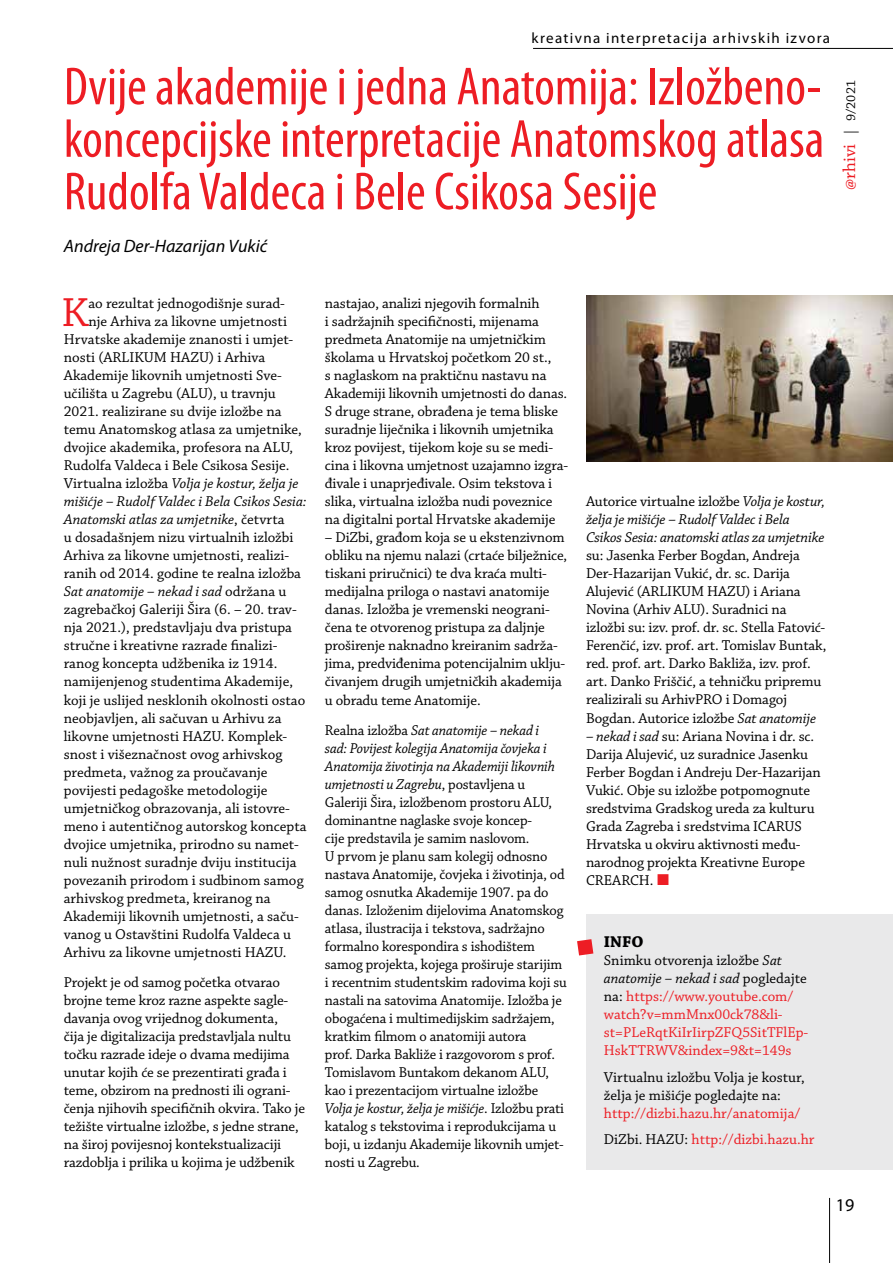
<style>
.page{position:relative;width:893px;height:1263px;background:#fff}
.page>*{position:absolute;margin:0;border:0;box-sizing:border-box;transform-origin:0 0}
.t1{font:condensed 54px/52.5px "Myriad Pro";color:#ed1d24;text-align:justify}
.t2{font:42.75px "Chaparral Pro";color:#ed1d24}
.t3{font:italic 18px "Myriad Pro";color:#000}
.t4{font:18px "Chaparral Pro";color:#ed1d24}
.t5{font:18px "Myriad Pro";color:#000}
.t6{font:700 16.5px "Chaparral Pro";color:#000}
.t7{font:15px/18px "Chaparral Pro";letter-spacing:-.01em;color:#000}
.t8{font:italic 15px/18px "Chaparral Pro";color:#000}
.t9{font:15px/18px "Chaparral Pro";color:#ed1d24}
.t10{font:15px "Myriad Pro";letter-spacing:.09em;color:#000}
.s1{font-size:15px;color:#000}
.s2{font-size:13.5px;color:#000}
.s3{font-style:normal}
.s4{font-style:italic}
.s5{color:#000}
.s6{font-style:italic;color:#000}
</style>
<div class="page">
<hr style="left:533px;top:48px;width:360px;height:1px;background:#000">
<img style="left:586px;top:296px;width:307px;height:166px">
<div style="left:587px;top:914px;width:306px;height:255px;background:#e9e9ea"></div>
<svg style="left:577px;top:939px;width:16px;height:16px"></svg>
<hr style="left:829px;top:1198px;width:1px;height:65px;background:#000">
<p class="t10" style="left:531px;top:29px;width:300px">kreativna interpretacija arhivskih izvora</p>
<h1 class="t1" style="left:64px;top:60px;width:762px">Dvije akademije i jedna Anatomija: Izložbeno&shy;koncepcijske interpretacije Anatomskog atlasa Rudolfa Valdeca i Bele Csikosa Sesije</h1>
<p class="t3" style="left:64px;top:235px;width:205px">Andreja Der-Hazarijan Vukić</p>
<p class="t4" style="left:840px;top:190px;width:111px;rotate:-90deg">@rhivi <span class="s1">|</span> <span class="s2">9/2021</span></p>
<h2 class="t2" style="left:62px;top:289px;width:28px">K</h2>
<p class="t7" style="left:89px;top:295px;width:198px">ao rezultat jednogodišnje surad-</p>
<p class="t7" style="left:89px;top:313px;width:200px">nje Arhiva za likovne umjetnosti</p>
<p class="t7" style="left:64px;top:331px;width:231px">Hrvatske akademije znanosti i umjet-</p>
<p class="t7" style="left:64px;top:349px;width:203px">nosti (ARLIKUM HAZU) i Arhiva</p>
<p class="t7" style="left:64px;top:367px;width:220px">Akademije likovnih umjetnosti Sve-</p>
<p class="t7" style="left:64px;top:385px;width:213px">učilišta u Zagrebu (ALU), u travnju</p>
<p class="t7" style="left:64px;top:403px;width:219px">2021. realizirane su dvije izložbe na</p>
<p class="t7" style="left:64px;top:421px;width:240px">temu Anatomskog atlasa za umjetnike,</p>
<p class="t7" style="left:64px;top:439px;width:231px">dvojice akademika, profesora na ALU,</p>
<p class="t7" style="left:64px;top:457px;width:227px">Rudolfa Valdeca i Bele Csikosa Sesije.</p>
<p class="t8" style="left:64px;top:475px;width:236px"><span class="s3">Virtualna izložba</span> Volja je kostur, želja je</p>
<p class="t8" style="left:64px;top:493px;width:244px">mišićje – Rudolf Valdec i Bela Csikos Sesia:</p>
<p class="t8" style="left:64px;top:511px;width:222px">Anatomski atlas za umjetnike<span class="s3">, četvrta</span></p>
<p class="t7" style="left:64px;top:529px;width:231px">u dosadašnjem nizu virtualnih izložbi</p>
<p class="t7" style="left:64px;top:547px;width:227px">Arhiva za likovne umjetnosti, realizi-</p>
<p class="t7" style="left:64px;top:565px;width:239px">ranih od 2014. godine te realna izložba</p>
<p class="t8" style="left:64px;top:583px;width:224px">Sat anatomije – nekad i sad <span class="s3">održana u</span></p>
<p class="t7" style="left:64px;top:601px;width:235px">zagrebačkoj Galeriji Šira (6. – 20. trav-</p>
<p class="t7" style="left:64px;top:619px;width:230px">nja 2021.), predstavljaju dva pristupa</p>
<p class="t7" style="left:64px;top:637px;width:215px">stručne i kreativne razrade finalizi-</p>
<p class="t7" style="left:64px;top:655px;width:215px">ranog koncepta udžbenika iz 1914.</p>
<p class="t7" style="left:64px;top:673px;width:231px">namijenjenog studentima Akademije,</p>
<p class="t7" style="left:64px;top:691px;width:243px">koji je uslijed nesklonih okolnosti ostao</p>
<p class="t7" style="left:64px;top:709px;width:219px">neobjavljen, ali sačuvan u Arhivu za</p>
<p class="t7" style="left:64px;top:727px;width:225px">likovne umjetnosti HAZU. Komplek-</p>
<p class="t7" style="left:64px;top:745px;width:220px">snost i višeznačnost ovog arhivskog</p>
<p class="t7" style="left:64px;top:763px;width:205px">predmeta, važnog za proučavanje</p>
<p class="t7" style="left:64px;top:781px;width:205px">povijesti pedagoške metodologije</p>
<p class="t7" style="left:64px;top:799px;width:228px">umjetničkog obrazovanja, ali istovre-</p>
<p class="t7" style="left:64px;top:817px;width:244px">meno i autentičnog autorskog koncepta</p>
<p class="t7" style="left:64px;top:835px;width:237px">dvojice umjetnika, prirodno su namet-</p>
<p class="t7" style="left:64px;top:853px;width:234px">nuli nužnost suradnje dviju institucija</p>
<p class="t7" style="left:64px;top:871px;width:241px">povezanih prirodom i sudbinom samog</p>
<p class="t7" style="left:64px;top:889px;width:208px">arhivskog predmeta, kreiranog na</p>
<p class="t7" style="left:64px;top:907px;width:236px">Akademiji likovnih umjetnosti, a saču-</p>
<p class="t7" style="left:64px;top:925px;width:229px">vanog u Ostavštini Rudolfa Valdeca u</p>
<p class="t7" style="left:64px;top:943px;width:224px">Arhivu za likovne umjetnosti HAZU.</p>
<p class="t7" style="left:64px;top:974px;width:243px">Projekt je od samog početka otvarao brojne teme kroz razne aspekte sagle&shy;davanja ovog vrijednog dokumenta,<br>čija je digitalizacija predstavljala nultu točku razrade ideje o dvama medijima unutar kojih će se prezentirati građa i teme, obzirom na prednosti ili ograni&shy;čenja njihovih specifičnih okvira. Tako je težište virtualne izložbe, s jedne strane, na široj povijesnoj kontekstualizaciji razdoblja i prilika u kojima je udžbenik</p>
<p class="t7" style="left:325px;top:295px;width:245px">nastajao, analizi njegovih formalnih<br>i sadržajnih specifičnosti, mijenama predmeta Anatomije na umjetničkim školama u Hrvatskoj početkom 20 st.,<br>s naglaskom na praktičnu nastavu na Akademiji likovnih umjetnosti do danas.<br>S druge strane, obrađena je tema bliske suradnje liječnika i likovnih umjetnika kroz povijest, tijekom koje su se medi&shy;cina i likovna umjetnost uzajamno izgra&shy;đivale i unaprjeđivale. Osim tekstova i slika, virtualna izložba nudi poveznice na digitalni portal Hrvatske akademije</p>
<p class="t7" style="left:325px;top:529px;width:244px">– DiZbi, građom koja se u ekstenzivnom obliku na njemu nalazi (crtaće bilježnice, tiskani priručnici) te dva kraća multi&shy;medijalna priloga o nastavi anatomije danas. Izložba je vremenski neograni&shy;čena te otvorenog pristupa za daljnje proširenje naknadno kreiranim sadrža&shy;jima, predviđenima potencijalnim uklju&shy;čivanjem drugih umjetničkih akademija u obradu teme Anatomije.</p>
<p class="t7" style="left:325px;top:722px;width:243px">Realna izložba <span class="s4">Sat anatomije – nekad i<br>sad: Povijest kolegija Anatomija čovjeka i Anatomija životinja na Akademiji likovnih umjetnosti u Zagrebu</span>, postavljena u Galeriji Šira, izložbenom prostoru ALU, dominantne naglaske svoje koncep-<br>cije predstavila je samim naslovom.<br>U prvom je planu sam kolegij odnosno nastava Anatomije, čovjeka i životinja, od samog osnutka Akademije 1907. pa do danas. Izloženim dijelovima Anatomskog atlasa, ilustracija i tekstova, sadržajno formalno korespondira s ishodištem samog projekta, kojega proširuje starijim i recentnim studentskim radovima koji su nastali na satovima Anatomije. Izložba je obogaćena i multimedijskim sadržajem, kratkim filmom o anatomiji autora<br>prof. Darka Bakliže i razgovorom s prof.<br>Tomislavom Buntakom dekanom ALU, kao i prezentacijom virtualne izložbe <span class="s4">Volja je kostur, želja je mišićje</span>. Izložbu prati katalog s tekstovima i reprodukcijama u boji, u izdanju Akademije likovnih umjet&shy;nosti u Zagrebu.</p>
<p class="t8" style="left:586px;top:493px;width:240px"><span class="s3">Autorice virtualne izložbe</span> Volja je kostur, želja je mišićje – Rudolf Valdec i Bela<br>Csikos Sesia: anatomski atlas za umjetnike</p>
<p class="t7" style="left:586px;top:547px;width:242px">su: Jasenka Ferber Bogdan, Andreja Der-Hazarijan Vukić, dr. sc. Darija Alujević (ARLIKUM HAZU) i Ariana Novina (Arhiv ALU). Suradnici na izložbi su: izv. prof. dr. sc. Stella Fatović-Ferenčić, izv. prof. art. Tomislav Buntak, red. prof. art. Darko Bakliža, izv. prof. art. Danko Friščić, a tehničku pripremu realizirali su ArhivPRO i Domagoj Bogdan. Autorice izložbe <span class="s4">Sat anatomije</span></p>
<p class="t7" style="left:586px;top:727px;width:236px"><span class="s4">– nekad i sad</span> su: Ariana Novina i dr. sc.<br>Darija Alujević, uz suradnice Jasenku Ferber Bogdan i Andreju Der-Hazarijan Vukić. Obje su izložbe potpomognute sredstvima Gradskog ureda za kulturu Grada Zagreba i sredstvima ICARUS Hrvatska u okviru aktivnosti među&shy;narodnog projekta Kreativne Europe CREARCH.</p>
<p class="t6" style="left:604px;top:932px;width:41px">INFO</p>
<p class="t9" style="left:604px;top:952px;width:206px"><span class="s5">Snimku otvorenja izložbe</span> <span class="s6">Sat anatomije – nekad i sad</span> <span class="s5">pogledajte na:</span> https://www.youtube.com/ watch?v=mmMnx00ck78&amp;li&shy;st=PLeRqtKiIrIirpZFQ5SitTFlEp-<br>HskTTRWV&amp;index=9&amp;t=149s</p>
<p class="t7" style="left:604px;top:1069px;width:203px">Virtualnu izložbu Volja je kostur, želja je mišićje pogledajte na:</p>
<p class="t9" style="left:604px;top:1100px;width:212px;line-height:26.5px">http://dizbi.hazu.hr/anatomija/<br><span class="s5">DiZbi. HAZU:</span> http://dizbi.hazu.hr</p>
<p class="t5" style="left:836px;top:1194px;width:20px">19</p>
</div>
